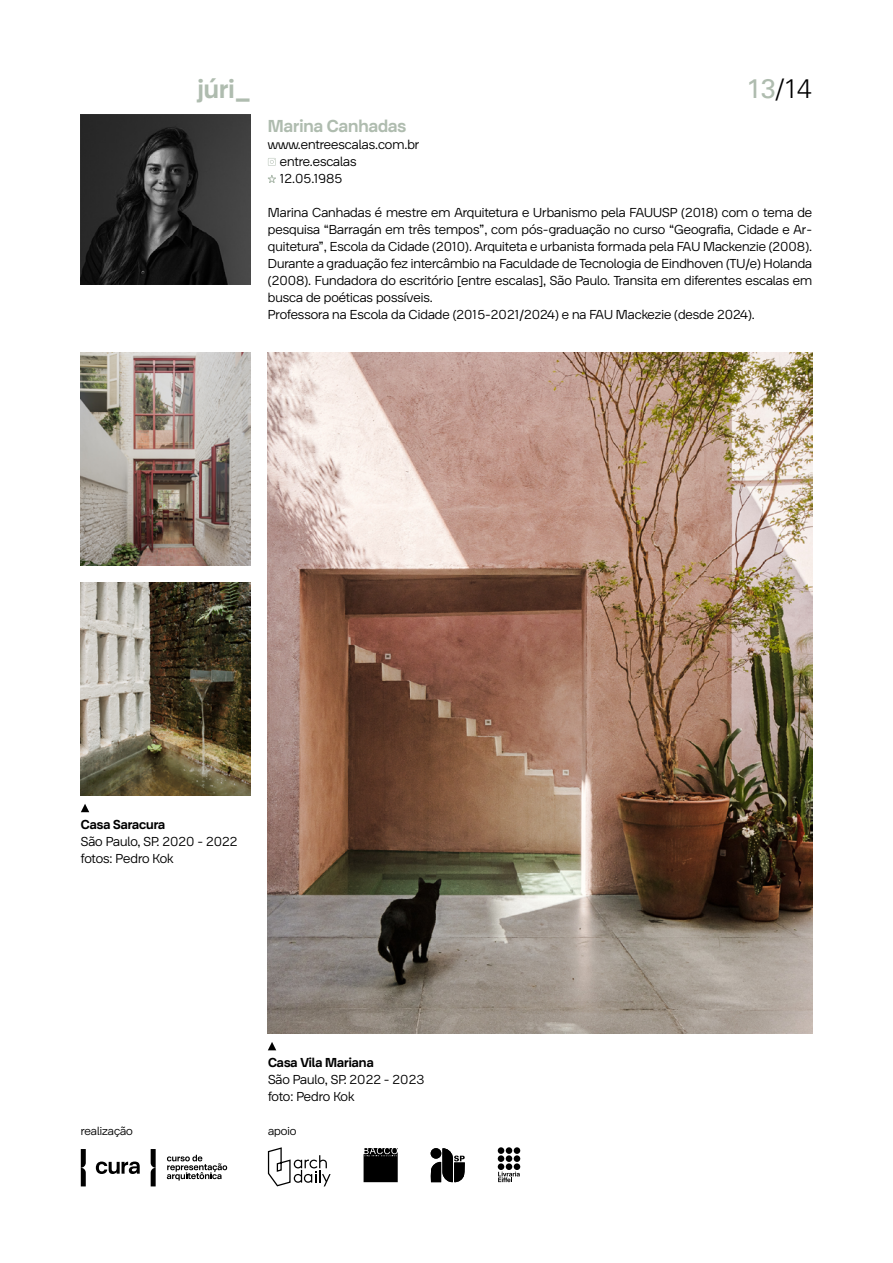
<style>
.page{position:relative;width:893px;height:1263px;background:#fff}
.page>*{position:absolute;margin:0;border:0;box-sizing:border-box;transform-origin:0 0}
.t1{font:600 27px "Guaruja Neue";color:#afbcaf}
.t2{font:300 27px "Univers LT Std";color:#000}
.t3{font:600 18px "Guaruja Neue";color:#afbcaf}
.t4{font:13.5px/17px "Guaruja Neue";color:#000}
.t5{font:600 13.5px "Guaruja Neue";color:#000}
.t6{font:12px "Guaruja Neue";color:#000}
.s1{font-weight:400;color:#afbcaf}
</style>
<div class="page">
<svg style="left:431px;top:1148px;width:34px;height:35px"></svg>
<svg style="left:267px;top:1147px;width:64px;height:40px"></svg>
<svg style="left:364px;top:1148px;width:34px;height:34px"></svg>
<svg style="left:498px;top:1171px;width:22px;height:11px"></svg>
<div style="left:514px;top:1163px;width:6px;height:7px;background:#000;border-radius:50%"></div>
<div style="left:498px;top:1163px;width:6px;height:7px;background:#000;border-radius:50%"></div>
<div style="left:506px;top:1163px;width:6px;height:7px;background:#000;border-radius:50%"></div>
<div style="left:514px;top:1155px;width:6px;height:7px;background:#000;border-radius:50%"></div>
<div style="left:498px;top:1155px;width:6px;height:7px;background:#000;border-radius:50%"></div>
<div style="left:506px;top:1155px;width:6px;height:7px;background:#000;border-radius:50%"></div>
<div style="left:514px;top:1147px;width:6px;height:7px;background:#000;border-radius:50%"></div>
<div style="left:498px;top:1147px;width:6px;height:7px;background:#000;border-radius:50%"></div>
<div style="left:506px;top:1147px;width:6px;height:7px;background:#000;border-radius:50%"></div>
<img style="left:268px;top:353px;width:544px;height:680px">
<img style="left:81px;top:353px;width:170px;height:213px">
<svg style="left:81px;top:804px;width:8px;height:8px"></svg>
<svg style="left:268px;top:1042px;width:8px;height:8px"></svg>
<img style="left:81px;top:115px;width:170px;height:170px">
<img style="left:81px;top:583px;width:170px;height:212px">
<svg style="left:268px;top:158px;width:8px;height:8px"></svg>
<svg style="left:268px;top:175px;width:8px;height:8px"></svg>
<svg style="left:167px;top:1155px;width:60px;height:25px"></svg>
<svg style="left:81px;top:1149px;width:5px;height:37px"></svg>
<svg style="left:151px;top:1149px;width:5px;height:37px"></svg>
<svg style="left:96px;top:1161px;width:44px;height:13px"></svg>
<h1 class="t1" style="left:198px;top:70px;width:55px">júri_</h1>
<h1 class="t2" style="left:746px;top:72px;width:67px"><span class="s1">13</span>/14</h1>
<h2 class="t3" style="left:268px;top:113px;width:140px">Marina Canhadas</h2>
<p class="t4" style="left:280px;top:135px;width:141px;text-indent:-12px">www.entreescalas.com.br entre.escalas<br>12.05.1985</p>
<p class="t4" style="left:268px;top:203px;width:546px">Marina Canhadas é mestre em Arquitetura e Urbanismo pela FAUUSP (2018) com o tema de pesquisa “Barragán em três tempos”, com pós-graduação no curso “Geografia, Cidade e Ar&shy;quitetura”, Escola da Cidade (2010). Arquiteta e urbanista formada pela FAU Mackenzie (2008).<br>Durante a graduação fez intercâmbio na Faculdade de Tecnologia de Eindhoven (TU/e) Holanda (2008). Fundadora do escritório [entre escalas], São Paulo. Transita em diferentes escalas em busca de poéticas possíveis.<br>Professora na Escola da Cidade (2015-2021/2024) e na FAU Mackezie (desde 2024).</p>
<p class="t5" style="left:81px;top:815px;width:86px">Casa Saracura</p>
<p class="t4" style="left:81px;top:832px;width:158px">São Paulo, SP. 2020 - 2022 fotos: Pedro Kok</p>
<p class="t5" style="left:268px;top:1053px;width:107px">Casa Vila Mariana</p>
<p class="t4" style="left:268px;top:1070px;width:158px">São Paulo, SP. 2022 - 2023 foto: Pedro Kok</p>
<p class="t6" style="left:81px;top:1123px;width:54px">realização</p>
<p class="t6" style="left:268px;top:1123px;width:30px">apoio</p>
</div>
